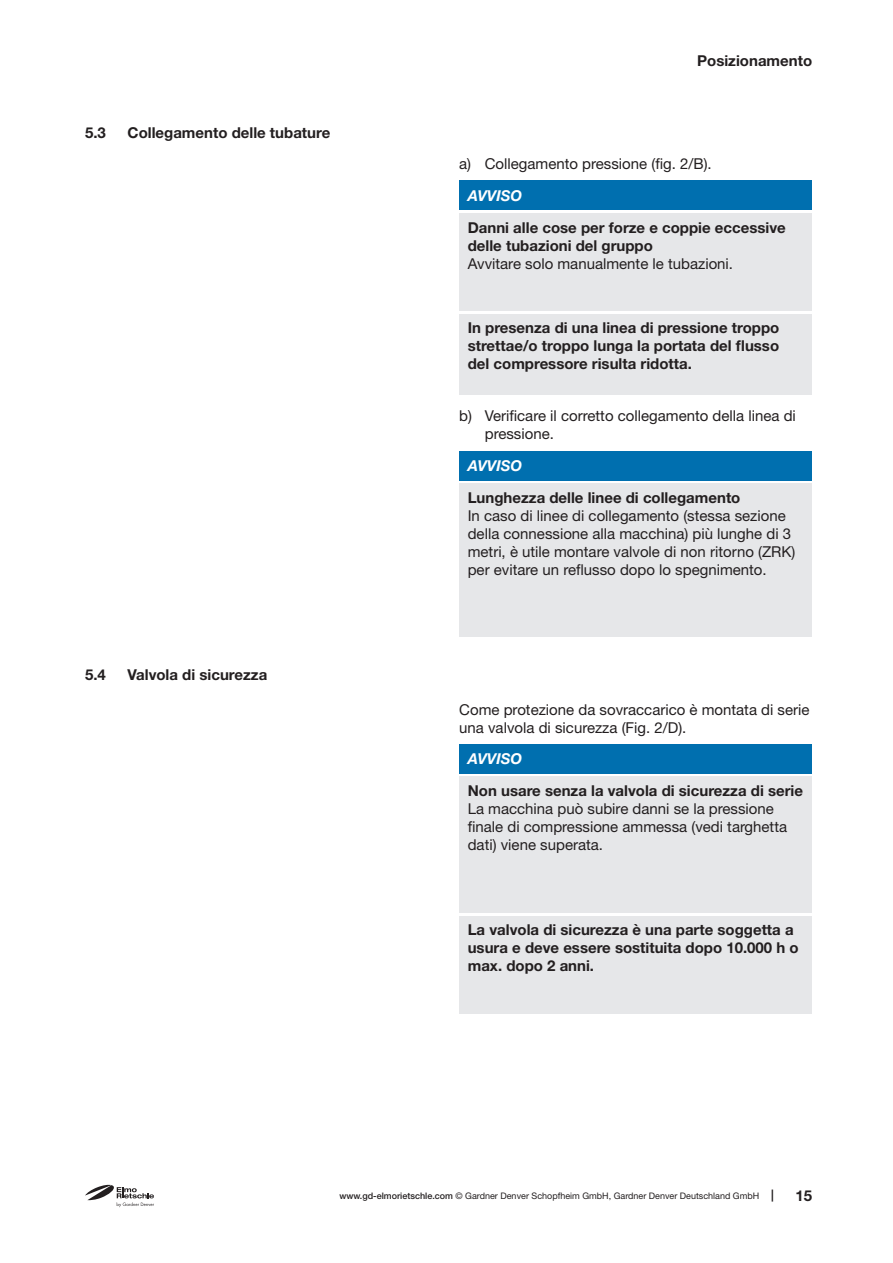
<style>
.page{position:relative;width:893px;height:1263px;background:#fff}
.page>*{position:absolute;margin:0;border:0;box-sizing:border-box;transform-origin:0 0}
.t1{font:15px/18px "Helvetica Neue LT Pro";color:#231f20}
.t2{font:700 15px/18px "Helvetica Neue LT Pro";color:#231f20}
.t3{font:italic 700 15px "Helvetica Neue LT Pro";color:#fff}
.t4{font:9px "Helvetica Neue LT Pro";color:#231f20}
.s1{font-weight:500}
.s2{font-weight:700;font-size:12px}
</style>
<div class="page">
<svg style="left:85px;top:1184px;width:69px;height:23px"></svg>
<div style="left:459px;top:181px;width:353px;height:29px;background:#006faf"></div>
<div style="left:459px;top:213px;width:353px;height:98px;background:#e6e7e9"></div>
<div style="left:459px;top:314px;width:353px;height:81px;background:#e6e7e9"></div>
<div style="left:459px;top:451px;width:353px;height:30px;background:#006faf"></div>
<div style="left:459px;top:484px;width:353px;height:153px;background:#e6e7e9"></div>
<div style="left:459px;top:744px;width:353px;height:30px;background:#006faf"></div>
<div style="left:459px;top:777px;width:353px;height:136px;background:#e6e7e9"></div>
<div style="left:459px;top:916px;width:353px;height:98px;background:#e6e7e9"></div>
<p class="t2" style="left:85px;top:124px;width:22px">5.3</p>
<p class="t2" style="left:128px;top:124px;width:204px">Collegamento delle tubature</p>
<p class="t2" style="left:85px;top:666px;width:22px">5.4</p>
<p class="t2" style="left:128px;top:666px;width:141px">Valvola di sicurezza</p>
<p class="t2" style="left:697px;top:51px;width:116px">Posizionamento</p>
<p class="t1" style="left:459px;top:154px;width:254px">a) Collegamento pressione (fig. 2/B).</p>
<p class="t3" style="left:468px;top:186px;width:56px">AVVISO</p>
<p class="t2" style="left:468px;top:218px;width:319px">Danni alle cose per forze e coppie eccessive delle tubazioni del gruppo</p>
<p class="t1" style="left:468px;top:254px;width:267px">Avvitare solo manualmente le tubazioni.</p>
<p class="t2" style="left:468px;top:319px;width:313px;text-align:justify">In presenza di una linea di pressione troppo strettae/o troppo lunga la portata del flusso del compressore risulta ridotta.</p>
<p class="t1" style="left:485px;top:407px;width:313px;text-indent:-26px">b) Verificare il corretto collegamento della linea di pressione.</p>
<p class="t3" style="left:468px;top:456px;width:56px">AVVISO</p>
<p class="t2" style="left:468px;top:488px;width:274px">Lunghezza delle linee di collegamento</p>
<p class="t1" style="left:468px;top:506px;width:329px">In caso di linee di collegamento (stessa sezione della connessione alla macchina) più lunghe di 3 metri, è utile montare valvole di non ritorno (ZRK) per evitare un reflusso dopo lo spegnimento.</p>
<p class="t1" style="left:459px;top:700px;width:352px">Come protezione da sovraccarico è montata di serie una valvola di sicurezza (Fig. 2/D).</p>
<p class="t3" style="left:468px;top:750px;width:56px">AVVISO</p>
<p class="t2" style="left:468px;top:781px;width:337px">Non usare senza la valvola di sicurezza di serie</p>
<p class="t1" style="left:468px;top:800px;width:321px">La macchina può subire danni se la pressione finale di compressione ammessa (vedi targhetta dati) viene superata.</p>
<p class="t2" style="left:468px;top:920px;width:332px">La valvola di sicurezza è una parte soggetta a usura e deve essere sostituita dopo 10.000 h o max. dopo 2 anni.</p>
<p class="t4" style="left:339px;top:1191px;width:436px"><span class="s1">www.gd-elmorietschle.com</span> © Gardner Denver Schopfheim GmbH, Gardner Denver Deutschland GmbH <span class="s2">|</span></p>
<p class="t2" style="left:795px;top:1187px;width:18px">15</p>
</div>
